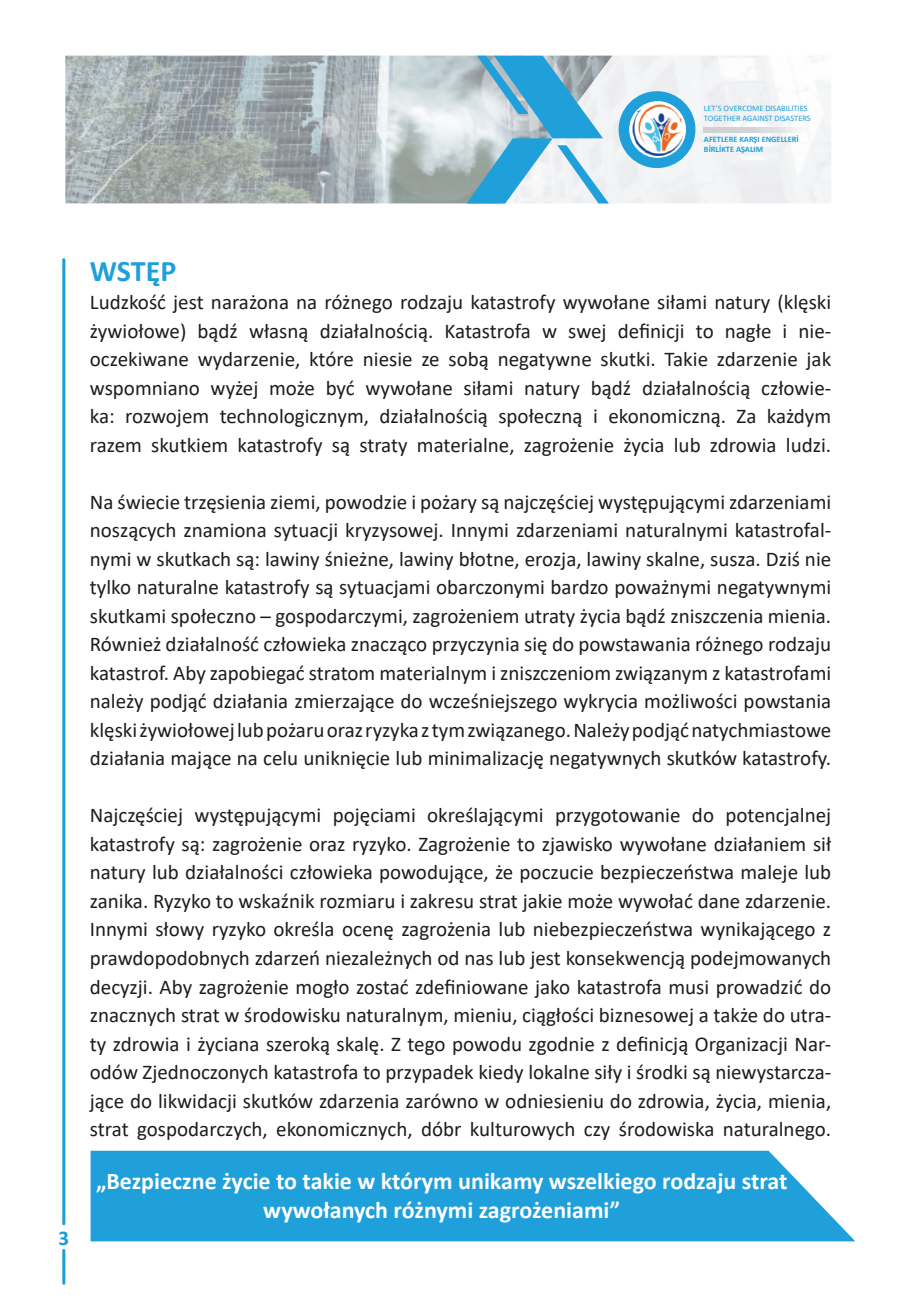
<style>
.page{position:relative;width:915px;height:1306px;background:#fff}
.page>*{position:absolute;margin:0;border:0;box-sizing:border-box;transform-origin:0 0}
.t1{font:700 30px "Calibri";color:#1fa0db}
.t2{font:700 24px/28.8px "Calibri";color:#fff;text-align:center}
.t3{font:21px/28.5px "Calibri";color:#1d1d1b;text-align:justify}
.t4{font:700 21px "Calibri";color:#1a9eda}
.t5{font:8.4px/10.1px "Calibri";color:#1fa0db}
.t6{font:700 8.4px/10.1px "Calibri";color:#1fa0db}
</style>
<div class="page">
<hr style="left:62px;top:258px;width:3px;height:967px;background:#1a9eda;border-radius:2px">
<hr style="left:62px;top:1248px;width:3px;height:36px;background:#1a9eda;border-radius:2px">
<img style="left:65px;top:56px;width:401px;height:147px">
<svg style="left:466px;top:55px;width:365px;height:148px"></svg>
<div style="left:618px;top:91px;width:77px;height:77px;background:#1fa0db;border-radius:50%"></div>
<img style="left:703px;top:127px;width:125px;height:5px">
<img style="left:629px;top:101px;width:56px;height:57px;border-radius:28px">
<svg style="left:91px;top:1150px;width:764px;height:91px;fill:#1fa0db"></svg>
<p class="t5" style="left:703px;top:103px;width:108px">LET’S OVERCOME DISABILITIES<br>TOGETHER AGAINST DISASTERS</p>
<p class="t6" style="left:703px;top:134px;width:96px">AFETLERE KARŞI ENGELLERİ<br>BİRLİKTE AŞALIM</p>
<p class="t4" style="left:58px;top:1223px;width:12px">3</p>
<h1 class="t1" style="left:90px;top:249px;width:88px">WSTĘP</h1>
<p class="t3" style="left:90px;top:287px;width:742px">Ludzkość jest narażona na różnego rodzaju katastrofy wywołane siłami natury (klęski żywiołowe) bądź własną działalnością. Katastrofa w swej definicji to nagłe i nie&shy;oczekiwane wydarzenie, które niesie ze sobą negatywne skutki. Takie zdarzenie jak wspomniano wyżej może być wywołane siłami natury bądź działalnością człowie&shy;ka: rozwojem technologicznym, działalnością społeczną i ekonomiczną. Za każdym razem skutkiem katastrofy są straty materialne, zagrożenie życia lub zdrowia ludzi.</p>
<p class="t3" style="left:90px;top:487px;width:742px">Na świecie trzęsienia ziemi, powodzie i pożary są najczęściej występującymi zdarzeniami noszących znamiona sytuacji kryzysowej. Innymi zdarzeniami naturalnymi katastrofal&shy;nymi w skutkach są: lawiny śnieżne, lawiny błotne, erozja, lawiny skalne, susza. Dziś nie tylko naturalne katastrofy są sytuacjami obarczonymi bardzo poważnymi negatywnymi skutkami społeczno – gospodarczymi, zagrożeniem utraty życia bądź zniszczenia mienia.<br>Również działalność człowieka znacząco przyczynia się do powstawania różnego rodzaju katastrof. Aby zapobiegać stratom materialnym i zniszczeniom związanym z katastrofami należy podjąć działania zmierzające do wcześniejszego wykrycia możliwości powstania klęski żywiołowej lub pożaru oraz ryzyka z tym związanego. Należy podjąć natychmiastowe działania mające na celu uniknięcie lub minimalizację negatywnych skutków katastrofy.</p>
<p class="t3" style="left:90px;top:800px;width:742px">Najczęściej występującymi pojęciami określającymi przygotowanie do potencjalnej katastrofy są: zagrożenie oraz ryzyko. Zagrożenie to zjawisko wywołane działaniem sił natury lub działalności człowieka powodujące, że poczucie bezpieczeństwa maleje lub zanika. Ryzyko to wskaźnik rozmiaru i zakresu strat jakie może wywołać dane zdarzenie.<br>Innymi słowy ryzyko określa ocenę zagrożenia lub niebezpieczeństwa wynikającego z prawdopodobnych zdarzeń niezależnych od nas lub jest konsekwencją podejmowanych decyzji. Aby zagrożenie mogło zostać zdefiniowane jako katastrofa musi prowadzić do znacznych strat w środowisku naturalnym, mieniu, ciągłości biznesowej a także do utra&shy;ty zdrowia i życiana szeroką skalę. Z tego powodu zgodnie z definicją Organizacji Nar&shy;odów Zjednoczonych katastrofa to przypadek kiedy lokalne siły i środki są niewystarcza&shy;jące do likwidacji skutków zdarzenia zarówno w odniesieniu do zdrowia, życia, mienia, strat gospodarczych, ekonomicznych, dóbr kulturowych czy środowiska naturalnego.</p>
<p class="t2" style="left:96px;top:1166px;width:692px">„Bezpieczne życie to takie w którym unikamy wszelkiego rodzaju strat wywołanych różnymi zagrożeniami”</p>
</div>
